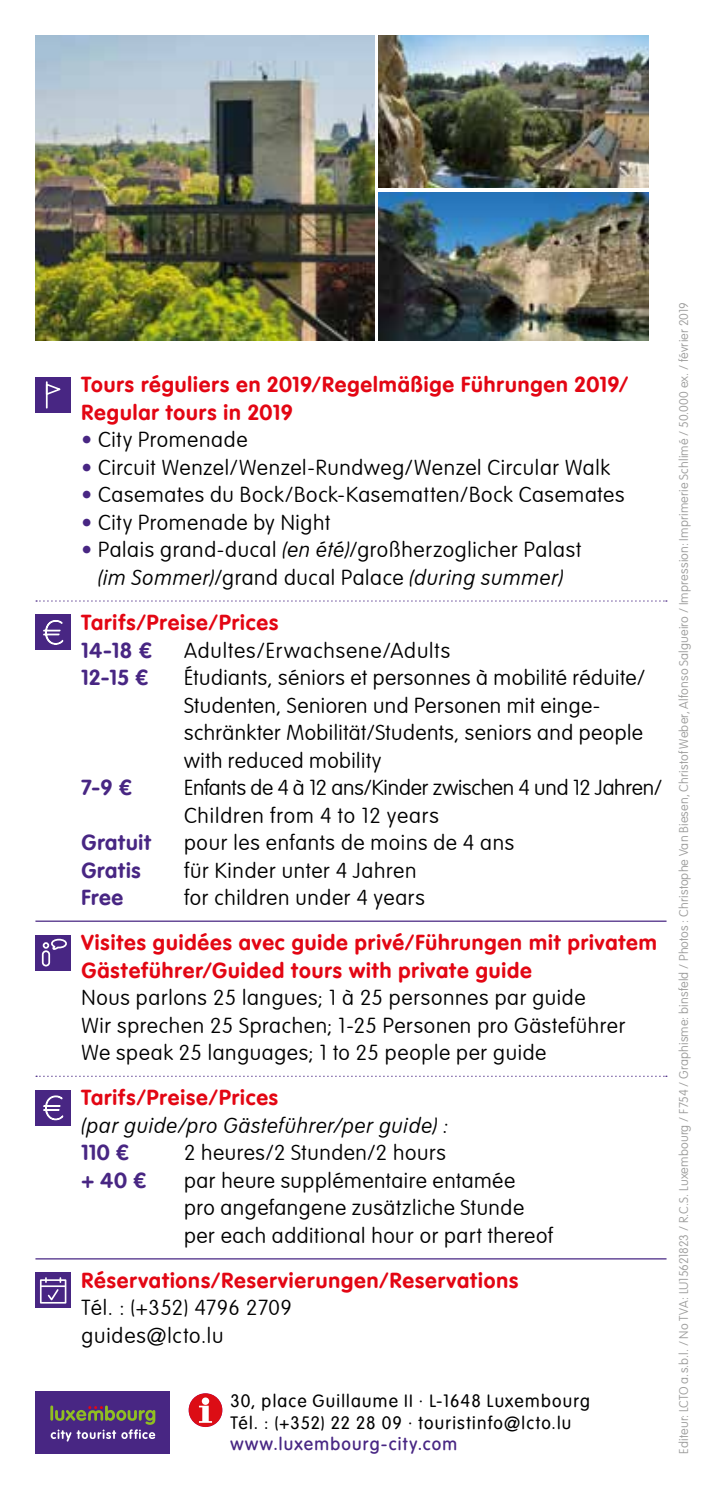
<style>
.page{position:relative;width:702px;height:1489px;background:#fff}
.page>*{position:absolute;margin:0;border:0;box-sizing:border-box;transform-origin:0 0}
.t1{font:300 21.25px/27.5px "VAG Rounded Next";letter-spacing:.03em;color:#000}
.t2{font:700 21.25px/27.5px "VAG Rounded Next";letter-spacing:.045em;color:#e30613}
.t3{font:300 21.25px/27.5px "VAG Rounded Next";letter-spacing:-.005em;color:#000}
.t4{font:700 21.25px "VAG Rounded Next";letter-spacing:.035em;color:#482683}
.t5{font:italic 300 21.25px "VAG Rounded Next";letter-spacing:.035em;color:#000}
.t6{font:17.5px/21px "VAG Rounded Next";letter-spacing:.07em;color:#000}
.t7{font:500 17.5px "VAG Rounded Next";letter-spacing:.07em;color:#482683}
.t8{font:300 12.5px "VAG Rounded Next";letter-spacing:.015em;color:#9d9d9c}
.s1{color:#482683}
.s2{font-style:italic}
</style>
<div class="page">
<svg style="left:36px;top:600px;width:631px;height:1px"></svg>
<hr style="left:35px;top:920px;width:631px;height:1px;background:#482683">
<svg style="left:36px;top:1075px;width:631px;height:1px"></svg>
<hr style="left:35px;top:1258px;width:631px;height:1px;background:#482683">
<svg style="left:35px;top:377px;width:36px;height:35px"></svg>
<svg style="left:35px;top:614px;width:36px;height:36px"></svg>
<svg style="left:35px;top:935px;width:36px;height:35px"></svg>
<svg style="left:35px;top:1090px;width:36px;height:35px"></svg>
<svg style="left:35px;top:1272px;width:36px;height:35px"></svg>
<div style="left:35px;top:1390px;width:135px;height:63px;background:#482683"></div>
<hr style="left:50px;top:1405px;width:3px;height:15px;background:#90bf21">
<svg style="left:51px;top:1405px;width:104px;height:36px"></svg>
<div style="left:189px;top:1393px;width:33px;height:33px;background:#dc0d15;border-radius:50%"></div>
<svg style="left:199px;top:1405px;width:13px;height:17px"></svg>
<div style="left:202px;top:1397px;width:7px;height:7px;background:#fff;border-radius:50%"></div>
<img style="left:35px;top:35px;width:339px;height:305px">
<img style="left:378px;top:35px;width:270px;height:153px">
<img style="left:378px;top:192px;width:270px;height:148px">
<p class="t2" style="left:81px;top:371px;width:548px">Tours réguliers en 2019/Regelmäßige Führungen 2019/<br>Regular tours in 2019</p>
<p class="t1" style="left:81px;top:427px;width:167px"><span class="s1">•</span> City Promenade</p>
<p class="t1" style="left:81px;top:454px;width:530px"><span class="s1">•</span> Circuit Wenzel/Wenzel-Rundweg/Wenzel Circular Walk</p>
<p class="t1" style="left:81px;top:482px;width:544px"><span class="s1">•</span> Casemates du Bock/Bock-Kasematten/Bock Casemates</p>
<p class="t1" style="left:81px;top:509px;width:250px"><span class="s1">•</span> City Promenade by Night</p>
<p class="t1" style="left:81px;top:537px;width:501px;text-align:center"><span class="s1">•</span> Palais grand-ducal <span class="s2">(en été)</span>/großherzoglicher Palast <span class="s2">(im Sommer)</span>/grand ducal Palace <span class="s2">(during summer)</span></p>
<p class="t2" style="left:81px;top:609px;width:198px">Tarifs/Preise/Prices</p>
<p class="t4" style="left:81px;top:636px;width:72px">14-18 €</p>
<p class="t1" style="left:184px;top:637px;width:267px">Adultes/Erwachsene/Adults</p>
<p class="t4" style="left:81px;top:663px;width:68px">12-15 €</p>
<p class="t1" style="left:184px;top:664px;width:463px">Étudiants, séniors et personnes à mobilité réduite/ Studenten, Senioren und Personen mit einge&shy;schränkter Mobilität/Students, seniors and people with reduced mobility</p>
<p class="t4" style="left:81px;top:773px;width:52px">7-9 €</p>
<p class="t3" style="left:184px;top:774px;width:480px">Enfants de 4 à 12 ans/Kinder zwischen 4 und 12 Jahren/<br>Children from 4 to 12 years</p>
<p class="t4" style="left:81px;top:828px;width:71px">Gratuit</p>
<p class="t1" style="left:184px;top:829px;width:331px">pour les enfants de moins de 4 ans</p>
<p class="t4" style="left:81px;top:856px;width:61px">Gratis</p>
<p class="t1" style="left:184px;top:857px;width:234px">für Kinder unter 4 Jahren</p>
<p class="t4" style="left:81px;top:883px;width:43px">Free</p>
<p class="t1" style="left:184px;top:884px;width:242px">for children under 4 years</p>
<p class="t2" style="left:81px;top:929px;width:577px">Visites guidées avec guide privé/Führungen mit privatem<br>Gästeführer/Guided tours with private guide</p>
<p class="t1" style="left:81px;top:984px;width:545px">Nous parlons 25 langues; 1 à 25 personnes par guide<br>Wir sprechen 25 Sprachen; 1-25 Personen pro Gästeführer<br>We speak 25 languages; 1 to 25 people per guide</p>
<p class="t2" style="left:81px;top:1084px;width:198px">Tarifs/Preise/Prices</p>
<p class="t5" style="left:81px;top:1113px;width:368px">(par guide/pro Gästeführer/per guide) :</p>
<p class="t4" style="left:81px;top:1138px;width:49px">110 €</p>
<p class="t1" style="left:184px;top:1139px;width:263px">2 heures/2 Stunden/2 hours</p>
<p class="t4" style="left:81px;top:1166px;width:66px">+ 40 €</p>
<p class="t1" style="left:184px;top:1167px;width:370px">par heure supplémentaire entamée<br>pro angefangene zusätzliche Stunde per each additional hour or part thereof</p>
<p class="t2" style="left:81px;top:1266px;width:438px">Réservations/Reservierungen/Reservations</p>
<p class="t1" style="left:81px;top:1294px;width:212px">Tél. : (+352) 4796 2709 guides@lcto.lu</p>
<p class="t6" style="left:230px;top:1391px;width:361px">30, place Guillaume II · L-1648 Luxembourg<br>Tél. : (+352) 22 28 09 · touristinfo@lcto.lu</p>
<p class="t7" style="left:230px;top:1432px;width:228px">www.luxembourg-city.com</p>
<p class="t8" style="left:676px;top:1453px;width:1152px;rotate:-90deg">Editeur: LCTO a.s.b.l. / No TVA: LU15621823 / R.C.S. Luxembourg / F754 / Graphisme: binsfeld / Photos : Christophe Van Biesen, Christof Weber, Alfonso Salgueiro / Impression: Imprimerie Schlimé / 50.000 ex. / février 2019</p>
</div>
